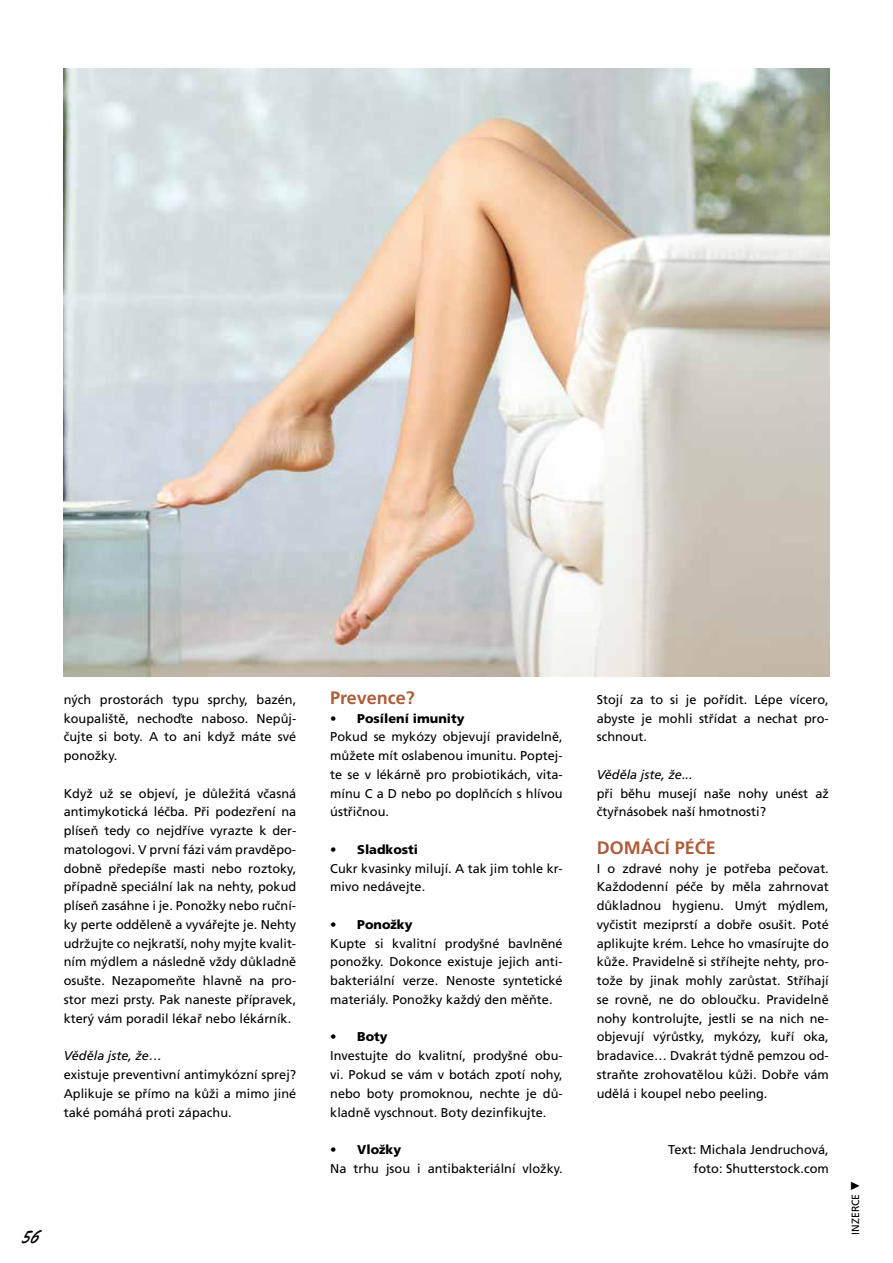
<style>
.page{position:relative;width:893px;height:1263px;background:#fff}
.page>*{position:absolute;margin:0;border:0;box-sizing:border-box;transform-origin:0 0}
.t1{font:21px "Yellowtail";color:#000}
.t2{font:700 18px "Frutiger OT";color:#ae5d3a}
.t3{font:12.75px/18.8px "Frutiger OT";color:#000;text-align:justify}
.t4{font:900 12.75px "Frutiger OT";color:#000}
.t5{font:italic 12.75px "Frutiger OT";color:#000}
.t6{font:12px "Impact";color:#000}
.t7{font:10.5px "Frutiger OT";color:#000}
</style>
<div class="page">
<img style="left:64px;top:68px;width:765px;height:608px">
<p class="t3" style="left:64px;top:690px;width:234px">ných prostorách typu sprchy, bazén, koupaliště, nechoďte naboso. Nepůj&shy;čujte si boty. A to ani když máte své ponožky.</p>
<p class="t3" style="left:64px;top:784px;width:234px">Když už se objeví, je důležitá včasná antimykotická léčba. Při podezření na plíseň tedy co nejdříve vyrazte k der&shy;matologovi. V první fázi vám pravděpo&shy;dobně předepíše masti nebo roztoky, případně speciální lak na nehty, pokud plíseň zasáhne i je. Ponožky nebo ruční&shy;ky perte odděleně a vyvářejte je. Nehty udržujte co nejkratší, nohy myjte kvalit&shy;ním mýdlem a následně vždy důkladně osušte. Nezapomeňte hlavně na pro&shy;stor mezi prsty. Pak naneste přípravek, který vám poradil lékař nebo lékárník.</p>
<p class="t5" style="left:64px;top:1049px;width:100px">Věděla jste, že…</p>
<p class="t3" style="left:64px;top:1065px;width:234px">existuje preventivní antimykózní sprej?<br>Aplikuje se přímo na kůži a mimo jiné také pomáhá proti zápachu.</p>
<h1 class="t1" style="left:22px;top:1222px;width:18px">56</h1>
<h2 class="t2" style="left:330px;top:687px;width:86px">Prevence?</h2>
<p class="t4" style="left:330px;top:711px;width:136px">• Posílení imunity</p>
<p class="t3" style="left:330px;top:728px;width:234px">Pokud se mykózy objevují pravidelně, můžete mít oslabenou imunitu. Poptej&shy;te se v lékárně pro probiotikách, vita&shy;mínu C a D nebo po doplňcích s hlívou ústřičnou.</p>
<p class="t4" style="left:330px;top:842px;width:89px">• Sladkosti</p>
<p class="t3" style="left:330px;top:859px;width:234px">Cukr kvasinky milují. A tak jim tohle kr&shy;mivo nedávejte.</p>
<p class="t4" style="left:330px;top:917px;width:84px">• Ponožky</p>
<p class="t3" style="left:330px;top:934px;width:234px">Kupte si kvalitní prodyšné bavlněné ponožky. Dokonce existuje jejich anti&shy;bakteriální verze. Nenoste syntetické materiály. Ponožky každý den měňte.</p>
<p class="t4" style="left:330px;top:1030px;width:59px">• Boty</p>
<p class="t3" style="left:330px;top:1047px;width:234px">Investujte do kvalitní, prodyšné obu&shy;vi. Pokud se vám v botách zpotí nohy, nebo boty promoknou, nechte je dů&shy;kladně vyschnout. Boty dezinfikujte.</p>
<p class="t4" style="left:330px;top:1142px;width:72px">• Vložky</p>
<p class="t3" style="left:330px;top:1159px;width:234px">Na trhu jsou i antibakteriální vložky.</p>
<p class="t3" style="left:597px;top:690px;width:234px">Stojí za to si je pořídit. Lépe vícero, abyste je mohli střídat a nechat pro&shy;schnout.</p>
<p class="t5" style="left:597px;top:768px;width:97px">Věděla jste, že...</p>
<p class="t3" style="left:597px;top:784px;width:234px">při běhu musejí naše nohy unést až čtyřnásobek naší hmotnosti?</p>
<h2 class="t2" style="left:597px;top:837px;width:121px">DOMÁCÍ PÉČE</h2>
<p class="t3" style="left:597px;top:859px;width:234px">I o zdravé nohy je potřeba pečovat.<br>Každodenní péče by měla zahrnovat důkladnou hygienu. Umýt mýdlem, vyčistit meziprstí a dobře osušit. Poté aplikujte krém. Lehce ho vmasírujte do kůže. Pravidelně si stříhejte nehty, pro&shy;tože by jinak mohly zarůstat. Stříhají se rovně, ne do obloučku. Pravidelně nohy kontrolujte, jestli se na nich ne&shy;objevují výrůstky, mykózy, kuří oka, bradavice… Dvakrát týdně pemzou od&shy;straňte zrohovatělou kůži. Dobře vám udělá i koupel nebo peeling.</p>
<p class="t3" style="left:668px;top:1140px;width:162px;text-align:right">Text: Michala Jendruchová, foto: Shutterstock.com</p>
<p class="t6" style="left:850px;top:1176px;width:13px">►</p>
<p class="t7" style="left:850px;top:1234px;width:42px;rotate:-90deg">INZERCE</p>
</div>
